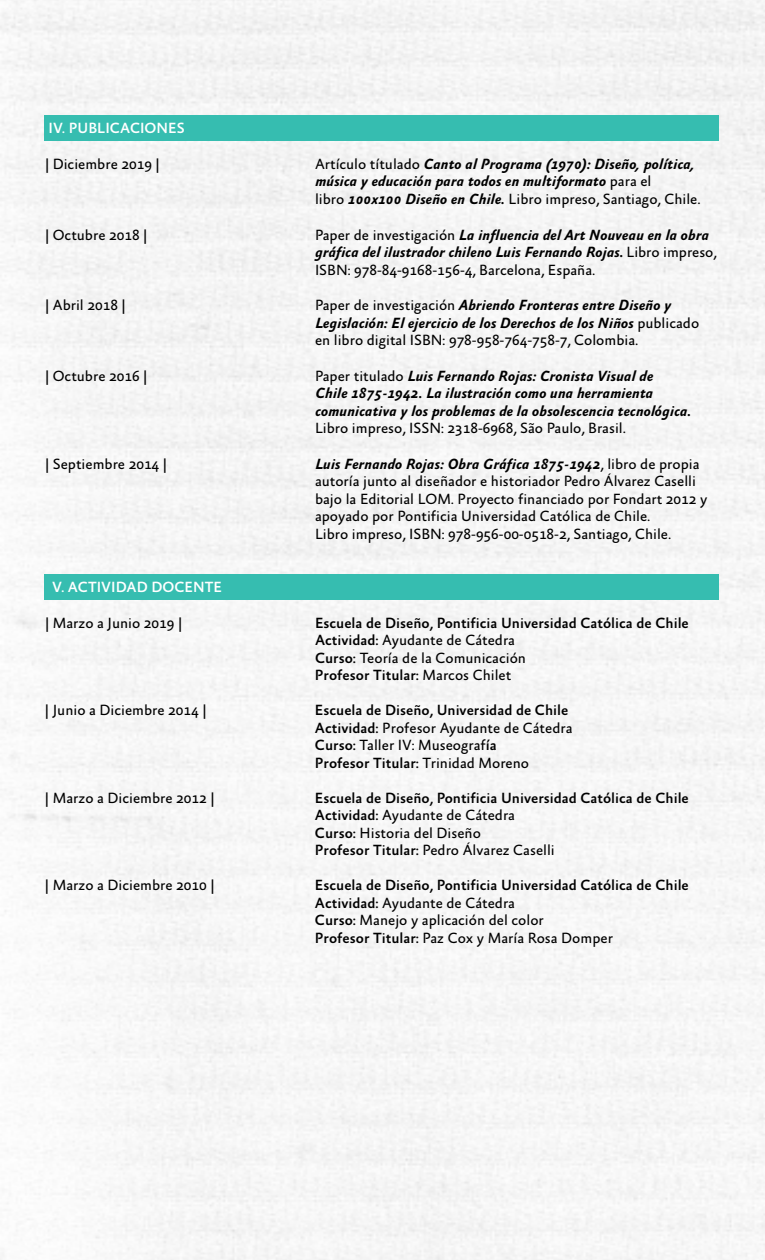
<style>
.page{position:relative;width:765px;height:1260px;background:#f6f6f6}
.page>*{position:absolute;margin:0;border:0;box-sizing:border-box;transform-origin:0 0}
.t1{font:15px/17.5px "Absara Sans";color:#000}
.t2{font:500 15px/17.5px "Absara Sans";color:#000}
.t3{font:italic 700 15px/17.5px "Absara Sans";color:#000}
.t4{font:500 15px "Absara Sans";color:#fff}
.s1{font-weight:400;font-style:normal}
.s2{font-weight:700;font-style:italic}
.s3{font-weight:400}
</style>
<div class="page">
<div style="left:44px;top:115px;width:675px;height:25px;background:#36bdb0"></div>
<div style="left:44px;top:574px;width:675px;height:26px;background:#36bdb0"></div>
<p class="t4" style="left:49px;top:120px;width:138px">IV. PUBLICACIONES</p>
<p class="t1" style="left:45px;top:156px;width:116px">| Diciembre 2019 |</p>
<p class="t3" style="left:315px;top:156px;width:387px"><span class="s1">Artículo títulado</span> Canto al Programa (1970): Diseño, política, música y educación para todos en multiformato <span class="s1">para el<br>libro</span> 100x100 Diseño en Chile. <span class="s1">Libro impreso, Santiago, Chile.</span></p>
<p class="t1" style="left:45px;top:227px;width:104px">| Octubre 2018 |</p>
<p class="t3" style="left:315px;top:227px;width:403px"><span class="s1">Paper de investigación</span> La influencia del Art Nouveau en la obra gráfica del ilustrador chileno Luis Fernando Rojas. <span class="s1">Libro impreso,<br>ISBN: 978-84-9168-156-4, Barcelona, España.</span></p>
<p class="t1" style="left:45px;top:297px;width:82px">| Abril 2018 |</p>
<p class="t1" style="left:315px;top:297px;width:386px">Paper de investigación <span class="s2">Abriendo Fronteras entre Diseño y<br>Legislación: El ejercicio de los Derechos de los Niños</span> publicado en libro digital ISBN: 978-958-764-758-7, Colombia.</p>
<p class="t1" style="left:45px;top:368px;width:104px">| Octubre 2016 |</p>
<p class="t3" style="left:315px;top:368px;width:378px"><span class="s1">Paper titulado</span> Luis Fernando Rojas: Cronista Visual de<br>Chile 1875-1942. La ilustración como una herramienta comunicativa y los problemas de la obsolescencia tecnológica.</p>
<p class="t1" style="left:315px;top:420px;width:312px">Libro impreso, ISSN: 2318-6968, São Paulo, Brasil.</p>
<p class="t1" style="left:45px;top:456px;width:124px">| Septiembre 2014 |</p>
<p class="t1" style="left:315px;top:456px;width:394px"><span class="s2">Luis Fernando Rojas: Obra Gráfica 1875-1942</span>, libro de propia autoría junto al diseñador e historiador Pedro Álvarez Caselli bajo la Editorial LOM. Proyecto financiado por Fondart 2012 y apoyado por Pontificia Universidad Católica de Chile.<br>Libro impreso, ISBN: 978-956-00-0518-2, Santiago, Chile.</p>
<p class="t4" style="left:52px;top:579px;width:171px">V. ACTIVIDAD DOCENTE</p>
<p class="t1" style="left:45px;top:615px;width:139px">| Marzo a Junio 2019 |</p>
<p class="t2" style="left:315px;top:615px;width:375px">Escuela de Diseño, Pontificia Universidad Católica de Chile Actividad: <span class="s3">Ayudante de Cátedra<br></span>Curso: <span class="s3">Teoría de la Comunicación<br></span>Profesor Titular: <span class="s3">Marcos Chilet</span></p>
<p class="t1" style="left:45px;top:702px;width:163px">| Junio a Diciembre 2014 |</p>
<p class="t2" style="left:315px;top:702px;width:259px">Escuela de Diseño, Universidad de Chile Actividad: <span class="s3">Profesor Ayudante de Cátedra </span>Curso: <span class="s3">Taller IV: Museograf</span>ía<br>Profesor Titular: <span class="s3">Trinidad Moreno</span></p>
<p class="t1" style="left:45px;top:790px;width:171px">| Marzo a Diciembre 2012 |</p>
<p class="t2" style="left:315px;top:790px;width:375px">Escuela de Diseño, Pontificia Universidad Católica de Chile Actividad: <span class="s3">Ayudante de Cátedra<br></span>Curso: <span class="s3">Historia del Diseño<br></span>Profesor Titular: <span class="s3">Pedro Álvarez Caselli</span></p>
<p class="t1" style="left:45px;top:877px;width:171px">| Marzo a Diciembre 2010 |</p>
<p class="t2" style="left:315px;top:877px;width:375px">Escuela de Diseño, Pontificia Universidad Católica de Chile Actividad: <span class="s3">Ayudante de Cátedra<br></span>Curso: <span class="s3">Manejo y aplicación del color<br></span>Profesor Titular: <span class="s3">Paz Cox y María Rosa Domper</span></p>
</div>
